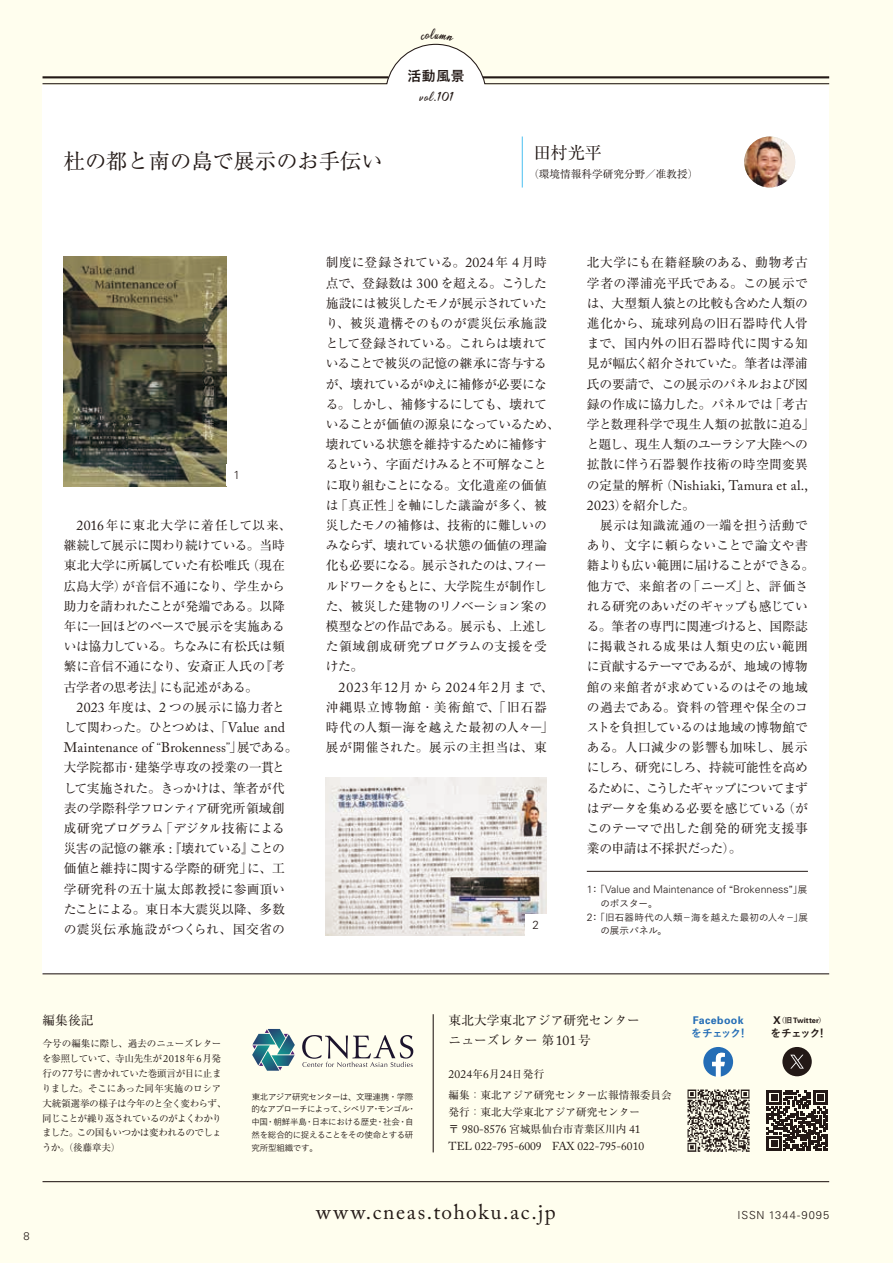
<style>
.page{position:relative;width:893px;height:1263px;background:#fffeee}
.page>*{position:absolute;margin:0;border:0;box-sizing:border-box;transform-origin:0 0}
.t1{font:21.3px "Adobe Caslon Pro";letter-spacing:.075em;color:#231916}
.t2{font:21.3px "Ryumin Pr 6 N";color:#231916}
.t3{font:16.95px "Ryumin Pr 6 N";color:#231916}
.t4{font:13.8px "Adobe Caslon Pro";letter-spacing:.015em;color:#231916}
.t5{font:13.8px "Adobe Caslon Pro";letter-spacing:.06em;color:#231916}
.t6{font:700 13.8px "Yu Go";color:#231916}
.t7{font:12.75px/20.2px "Ryumin Pr 6 N";letter-spacing:-.01em;color:#231916}
.t8{font:12.75px/20.2px "Ryumin Pr 6 N";letter-spacing:-.03em;color:#231916}
.t9{font:12.75px/20.2px "Ryumin Pr 6 N";letter-spacing:.05em;color:#231916}
.t10{font:12.75px "Endolitta";letter-spacing:.065em;color:#231916}
.t11{font:300 11.7px "Univers";color:#231916}
.t12{font:11.55px "Adobe Caslon Pro";color:#231916}
.t13{font:300 11.1px "Univers";letter-spacing:.09em;color:#231916}
.t14{font:10.65px/17px "Ryumin Pr 6 N";color:#231916}
.t15{font:700 10.65px "Univers";letter-spacing:.035em;color:#246db6}
.t16{font:700 10.65px "Yu Go";letter-spacing:-.085em;color:#246db6}
.t17{font:700 10.65px "Yu Go";letter-spacing:-.085em;color:#231916}
.t18{font:300 10.5px "Univers";color:#231916}
.t19{font:9.6px/14.9px "Ryumin Pr 6 N";letter-spacing:-.04em;color:#231916}
.t20{font:500 9.6px "Yu Go";letter-spacing:.005em;color:#231916}
.t21{font:500 8.55px/12.8px "Yu Go";letter-spacing:-.05em;color:#231916}
.t22{font:700 7.5px "Univers";color:#231916}
.s1{font-weight:300}
.s2{font-family:"Adobe Caslon Pro";font-size:13.8px}
.s3{font-family:"Ryumin Pr 6 N";font-weight:300;font-size:12.75px}
.s4{font-family:"Ryumin Pr 6 N";font-size:12.75px}
.s5{font-family:"Yu Go";font-weight:500;font-size:9.6px}
.s6{font-family:"Univers";font-weight:300;font-size:10.5px}
.s7{font-family:"Ryumin Pr 6 N";font-size:10.65px}
.s8{font-family:"Adobe Caslon Pro";font-size:11.55px}
.s9{font-family:"Adobe Caslon Pro";font-size:10.35px}
.s10{font-size:10.65px}
.s11{font-family:"Koz Min Pr 6 N";font-weight:400}
.s12{font-family:"Yu Go"}
</style>
<div class="page">
<hr style="left:433px;top:1014px;width:1px;height:138px;background:#231916">
<svg style="left:302px;top:1035px;width:111px;height:32px"></svg>
<svg style="left:252px;top:1029px;width:43px;height:42px"></svg>
<div style="left:43px;top:85px;width:786px;height:889px;background:#fff"></div>
<hr style="left:43px;top:973px;width:786px;height:1px;background:#231916">
<hr style="left:43px;top:1181px;width:786px;height:1px;background:#231916">
<img style="left:687px;top:1089px;width:63px;height:63px">
<svg style="left:703px;top:1047px;width:30px;height:30px"></svg>
<hr style="left:522px;top:136px;width:1px;height:52px;background:#55c3f1">
<img style="left:744px;top:136px;width:51px;height:52px;border-radius:26px">
<svg style="left:767px;top:1090px;width:61px;height:61px"></svg>
<div style="left:782px;top:1047px;width:30px;height:29px;background:#231916;border-radius:50%"></div>
<svg style="left:790px;top:1055px;width:14px;height:13px"></svg>
<hr style="left:587px;top:871px;width:221px;height:1px;background:#231916">
<img style="left:64px;top:256px;width:162px;height:230px">
<img style="left:326px;top:778px;width:220px;height:157px">
<div style="left:525px;top:914px;width:21px;height:21px;background:#fff"></div>
<svg style="left:42px;top:43px;width:788px;height:42px"></svg>
<h1 class="t2" style="left:64px;top:144px;width:320px">杜の都と南の島で展示のお手伝い</h1>
<p class="t6" style="left:407px;top:68px;width:59px">活動風景</p>
<p class="t10" style="left:420px;top:91px;width:34px">vol.101</p>
<h2 class="t3" style="left:534px;top:140px;width:70px">田村光平</h2>
<p class="t14" style="left:528px;top:165px;width:172px"><span class="s1">（</span>環境情報科学研究分野<span class="s1">／</span>准教授<span class="s1">）</span></p>
<p class="t11" style="left:234px;top:468px;width:8px">1</p>
<p class="t7" style="left:64px;top:514px;width:229px;text-indent:13px"><span class="s2">2016</span>年に東北大学に着任して以来<span class="s1">、</span>継続して展示に関わり続けている<span class="s1">。</span>当時東北大学に所属していた有松唯氏<span class="s1">（</span>現在広島大学<span class="s1">）</span>が音信不通になり<span class="s1">、</span>学生から助力を請われたことが発端である<span class="s1">。</span>以降年に一回ほどのペースで展示を実施あるいは協力している<span class="s1">。</span>ちなみに有松氏は頻繁に音信不通になり<span class="s1">、</span>安斎正人氏の<span class="s1">『</span>考古学者の思考法<span class="s1">』</span>にも記述がある<span class="s1">。</span></p>
<p class="t7" style="left:64px;top:696px;width:223px;text-align:right"><span class="s2">2023</span> 年度は<span class="s1">、</span><span class="s2">2</span> つの展示に協力者として関わった<span class="s1">。</span>ひとつめは<span class="s1">、「</span><span class="s2">Value and</span></p>
<p class="t4" style="left:64px;top:739px;width:235px">Maintenance of <span class="s3">“</span>Brokenness<span class="s3">”」</span><span class="s4">展である</span><span class="s3">。</span></p>
<p class="t7" style="left:64px;top:757px;width:223px;text-align:justify">大学院都市<span class="s1">・</span>建築学専攻の授業の一貫として実施された<span class="s1">。</span>きっかけは<span class="s1">、</span>筆者が代表の学際科学フロンティア研究所領域創成研究プログラム<span class="s1">「</span>デジタル技術による災害の記憶の継承<span class="s1">『</span><span class="s2">:</span> 壊れている<span class="s1">』</span>ことの価値と維持に関する学際的研究<span class="s1">」</span>に<span class="s1">、</span>工学研究科の五十嵐太郎教授に参画頂いたことによる<span class="s1">。</span>東日本大震災以降<span class="s1">、</span>多数の震災伝承施設がつくられ<span class="s1">、</span>国交省の</p>
<p class="t8" style="left:326px;top:252px;width:235px">制度に登録されている<span class="s1">。</span><span class="s2">2024</span>年 <span class="s2">4</span> 月時点で<span class="s1">、</span>登録数は <span class="s2">300</span> を超える<span class="s1">。</span>こうした施設には被災したモノが展示されていたり<span class="s1">、</span>被災遺構そのものが震災伝承施設として登録されている<span class="s1">。</span>これらは壊れていることで被災の記憶の継承に寄与するが<span class="s1">、</span>壊れているがゆえに補修が必要になる<span class="s1">。</span>しかし<span class="s1">、</span>補修するにしても<span class="s1">、</span>壊れていることが価値の源泉になっているため<span class="s1">、</span>壊れている状態を維持するために補修するという<span class="s1">、</span>字面だけみると不可解なことに取り組むことになる<span class="s1">。</span>文化遺産の価値は<span class="s1">「</span>真正性<span class="s1">」</span>を軸にした議論が多く<span class="s1">、</span>被災したモノの補修は<span class="s1">、</span>技術的に難しいのみならず<span class="s1">、</span>壊れている状態の価値の理論化も必要になる<span class="s1">。</span>展示されたのは<span class="s1">、</span>フィールドワークをもとに<span class="s1">、</span>大学院生が制作した<span class="s1">、</span>被災した建物のリノベーション案の模型などの作品である<span class="s1">。</span>展示も<span class="s1">、</span>上述した領域創成研究プログラムの支援を受けた<span class="s1">。</span></p>
<p class="t5" style="left:338px;top:679px;width:216px">2023<span class="s4">年</span>12<span class="s4">月から</span> 2024<span class="s4">年</span>2<span class="s4">月まで</span><span class="s3">、</span></p>
<p class="t9" style="left:326px;top:696px;width:229px">沖縄県立博物館<span class="s1">・</span>美術館で<span class="s1">、「</span>旧石器時代の人類<span class="s1">―</span>海を越えた最初の人々<span class="s1">―」</span>展が開催された<span class="s1">。</span>展示の主担当は<span class="s1">、</span>東</p>
<p class="t11" style="left:532px;top:918px;width:8px">2</p>
<p class="t7" style="left:587px;top:252px;width:229px">北大学にも在籍経験のある<span class="s1">、</span>動物考古学者の澤浦亮平氏である<span class="s1">。</span>この展示では<span class="s1">、</span>大型類人猿との比較も含めた人類の進化から<span class="s1">、</span>琉球列島の旧石器時代人骨まで<span class="s1">、</span>国内外の旧石器時代に関する知見が幅広く紹介されていた<span class="s1">。</span>筆者は澤浦氏の要請で<span class="s1">、</span>この展示のパネルおよび図録の作成に協力した<span class="s1">。</span>パネルでは<span class="s1">「</span>考古学と数理科学で現生人類の拡散に迫る<span class="s1">」</span>と題し<span class="s1">、</span>現生人類のユーラシア大陸への拡散に伴う石器製作技術の時空間変異</p>
<p class="t4" style="left:587px;top:477px;width:223px"><span class="s4">の定量的解析</span><span class="s3">（</span>Nishiaki, Tamura et al.,</p>
<p class="t7" style="left:587px;top:494px;width:229px"><span class="s2">2023</span><span class="s1">）</span>を紹介した<span class="s1">。<br></span>　展示は知識流通の一端を担う活動であり<span class="s1">、</span>文字に頼らないことで論文や書籍よりも広い範囲に届けることができる<span class="s1">。</span>他方で<span class="s1">、</span>来館者の<span class="s1">「</span>ニーズ<span class="s1">」</span>と<span class="s1">、</span>評価される研究のあいだのギャップも感じている<span class="s1">。</span>筆者の専門に関連づけると<span class="s1">、</span>国際誌に掲載される成果は人類史の広い範囲に貢献するテーマであるが<span class="s1">、</span>地域の博物館の来館者が求めているのはその地域の過去である<span class="s1">。</span>資料の管理や保全のコストを負担しているのは地域の博物館である<span class="s1">。</span>人口減少の影響も加味し<span class="s1">、</span>展示にしろ<span class="s1">、</span>研究にしろ<span class="s1">、</span>持続可能性を高めるために<span class="s1">、</span>こうしたギャップについてまずはデータを集める必要を感じている<span class="s1">（</span>がこのテーマで出した創発的研究支援事業の申請は不採択だった<span class="s1">）。</span></p>
<p class="t18" style="left:587px;top:883px;width:222px">1<span class="s5">：「</span>Value and Maintenance of <span class="s5">“</span>Brokenness<span class="s5">”」展</span></p>
<p class="t20" style="left:600px;top:894px;width:59px">のポスター。</p>
<p class="t20" style="left:587px;top:908px;width:223px"><span class="s6">2</span>：「旧石器時代の人類－海を越えた最初の人々－」展</p>
<p class="t20" style="left:600px;top:922px;width:68px">の展示パネル。</p>
<p class="t7" style="left:43px;top:1010px;width:53px">編集後記</p>
<p class="t7" style="left:449px;top:1010px;width:193px;line-height:19.2px">東北大学東北アジア研究センターニューズレター第<span class="s2">101</span>号</p>
<p class="t12" style="left:449px;top:1067px;width:97px">2024<span class="s7">年</span>6<span class="s7">月</span>24<span class="s7">日発行</span></p>
<p class="t14" style="left:449px;top:1086px;width:225px">編集<span class="s1">：</span>東北アジア研究センター広報情報委員会発行<span class="s1">：</span>東北大学東北アジア研究センター<br>〒 <span class="s8">980-8576</span> 宮城県仙台市青葉区川内 <span class="s8">41</span></p>
<p class="t12" style="left:449px;top:1139px;width:197px">TEL 022-795-6009 FAX 022-795-6010</p>
<p class="t19" style="left:42px;top:1035px;width:186px">今号の編集に際し<span class="s1">、</span>過去のニューズレターを参照していて<span class="s1">、</span>寺山先生が<span class="s9">2018</span>年<span class="s9">6</span>月発行の<span class="s9">77</span>号に書かれていた巻頭言が目に止まりました<span class="s1">。</span>そこにあった同年実施のロシア大統領選挙の様子は今年のと全く変わらず<span class="s1">、</span>同じことが繰り返されているのがよくわかりました<span class="s1">。</span>この国もいつかは変われるのでしょうか<span class="s1">。（</span>後藤章夫<span class="s1">）</span></p>
<p class="t21" style="left:251px;top:1089px;width:166px">東北アジア研究センターは、文理連携・学際的なアプローチによって、シベリア・モンゴル・中国・朝鮮半島・日本における歴史・社会・自然を総合的に捉えることをその使命とする研究所型組織です。</p>
<p class="t15" style="left:693px;top:1013px;width:53px">Facebook</p>
<p class="t16" style="left:691px;top:1027px;width:58px">をチェック！</p>
<p class="t22" style="left:773px;top:1015px;width:54px"><span class="s10">X</span><span class="s11">（</span><span class="s12">旧</span>Twitter<span class="s11">）</span></p>
<p class="t17" style="left:770px;top:1027px;width:58px">をチェック！</p>
<p class="t13" style="left:24px;top:1229px;width:8px">8</p>
<h1 class="t1" style="left:316px;top:1199px;width:241px">www.cneas.tohoku.ac.jp</h1>
<p class="t13" style="left:738px;top:1208px;width:93px">ISSN 1344-9095</p>
</div>
